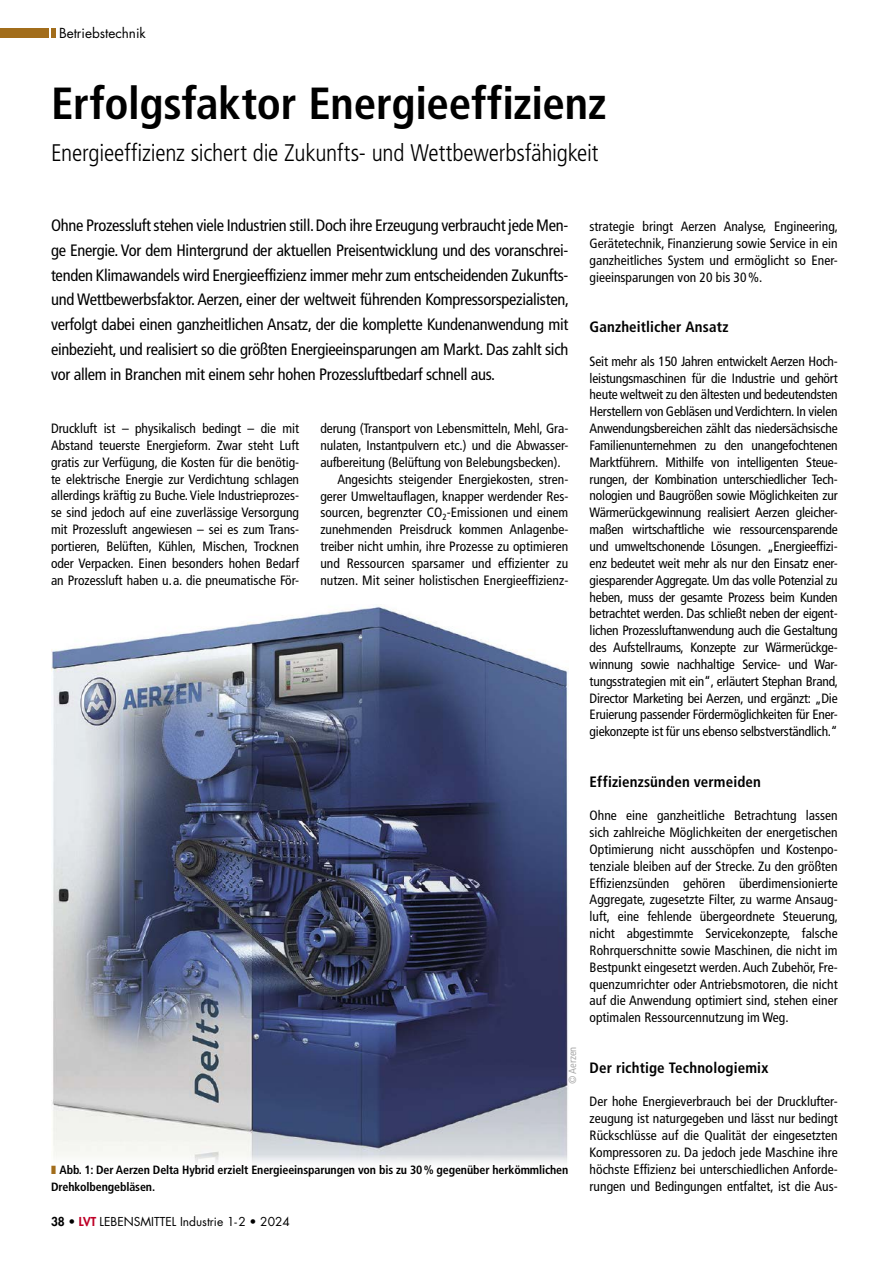
<style>
.page{position:relative;width:893px;height:1263px;background:#fff}
.page>*{position:absolute;margin:0;border:0;box-sizing:border-box;transform-origin:0 0}
.t1{font:700 condensed 45px "Frutiger LT Std";letter-spacing:-.005em;color:#000}
.t2{font:300 condensed 24px "Frutiger LT Std";letter-spacing:-.01em;color:#000}
.t3{font:condensed 16.5px/24.8px "Frutiger LT Std";letter-spacing:-.015em;color:#000;text-align:justify}
.t4{font:700 condensed 15px "Frutiger LT Std";letter-spacing:.01em;color:#000}
.t5{font:condensed 13.5px/16.8px "Frutiger LT Std";color:#000;text-align:justify}
.t6{font:13.5px "Futura Std";color:#000}
.t7{font:700 condensed 12px/16.8px "Frutiger LT Std";letter-spacing:-.01em;color:#000}
.t8{font:12px "Futura Std";color:#000}
.t9{font:condensed 10.5px "Frutiger LT Std";color:#aaa}
.s1{color:#a26d1b}
.s2{font-weight:800}
.s3{font-weight:800;color:#be0027}
</style>
<div class="page">
<img style="left:51px;top:606px;width:517px;height:557px">
<hr style="left:51px;top:28px;width:4px;height:10px;background:#a26d1b">
<div style="left:0;top:28px;width:48px;height:10px;background:#a26d1b"></div>
<p class="t6" style="left:59px;top:24px;width:88px">Betriebstechnik</p>
<h1 class="t1" style="left:51px;top:76px;width:557px">Erfolgsfaktor Energieeffizienz</h1>
<h2 class="t2" style="left:51px;top:139px;width:549px">Energieeffizienz sichert die Zukunfts- und Wettbewerbsfähigkeit</h2>
<p class="t3" style="left:51px;top:213px;width:519px">Ohne Prozessluft stehen viele Industrien still. Doch ihre Erzeugung verbraucht jede Men&shy;ge Energie. Vor dem Hintergrund der aktuellen Preisentwicklung und des voranschrei&shy;tenden Klimawandels wird Energieeffizienz immer mehr zum entscheidenden Zukunfts&shy;und Wettbewerbsfaktor. Aerzen, einer der weltweit führenden Kompressorspezialisten, verfolgt dabei einen ganzheitlichen Ansatz, der die komplette Kundenanwendung mit einbezieht, und realisiert so die größten Energieeinsparungen am Markt. Das zahlt sich vor allem in Branchen mit einem sehr hohen Prozessluftbedarf schnell aus.</p>
<p class="t5" style="left:51px;top:420px;width:250px">Druckluft ist – physikalisch bedingt – die mit Abstand teuerste Energieform. Zwar steht Luft gratis zur Verfügung, die Kosten für die benötig&shy;te elektrische Energie zur Verdichtung schlagen allerdings kräftig zu Buche. Viele Industrieprozes&shy;se sind jedoch auf eine zuverlässige Versorgung mit Prozessluft angewiesen – sei es zum Trans&shy;portieren, Belüften, Kühlen, Mischen, Trocknen oder Verpacken. Einen besonders hohen Bedarf an Prozessluft haben u.a. die pneumatische För-</p>
<p class="t5" style="left:320px;top:420px;width:250px">derung (Transport von Lebensmitteln, Mehl, Gra-</p>
<p class="t5" style="left:320px;top:437px;width:250px">nulaten, Instantpulvern etc.) und die Abwasser-</p>
<p class="t5" style="left:320px;top:454px;width:242px">aufbereitung (Belüftung von Belebungsbecken).</p>
<p class="t5" style="left:337px;top:471px;width:233px">Angesichts steigender Energiekosten, stren-</p>
<p class="t5" style="left:320px;top:487px;width:250px">gerer Umweltauflagen, knapper werdender Res-</p>
<p class="t5" style="left:320px;top:504px;width:250px">sourcen, begrenzter CO<sub>2</sub>-Emissionen und einem</p>
<p class="t5" style="left:320px;top:521px;width:250px">zunehmenden Preisdruck kommen Anlagenbe-</p>
<p class="t5" style="left:320px;top:538px;width:250px">treiber nicht umhin, ihre Prozesse zu optimieren</p>
<p class="t5" style="left:320px;top:555px;width:250px">und Ressourcen sparsamer und effizienter zu</p>
<p class="t5" style="left:320px;top:572px;width:250px">nutzen. Mit seiner holistischen Energieeffizienz-</p>
<p class="t9" style="left:566px;top:1084px;width:39px;rotate:-90deg">© Aerzen</p>
<p class="t7" style="left:51px;top:1161px;width:519px"><span class="s1">❚</span> Abb. 1: Der Aerzen Delta Hybrid erzielt Energieeinsparungen von bis zu 30% gegenüber herkömmlichen<br>Drehkolbengebläsen.</p>
<p class="t8" style="left:51px;top:1214px;width:240px"><span class="s2">38 •</span> <span class="s3">LVT</span> LEBENSMITTEL Industrie 1-2 • 2024</p>
<p class="t5" style="left:590px;top:218px;width:250px">strategie bringt Aerzen Analyse, Engineering, Gerätetechnik, Finanzierung sowie Service in ein ganzheitliches System und ermöglicht so Ener&shy;gieeinsparungen von 20 bis 30%.</p>
<p class="t4" style="left:590px;top:318px;width:140px">Ganzheitlicher Ansatz</p>
<p class="t5" style="left:590px;top:353px;width:250px">Seit mehr als 150 Jahren entwickelt Aerzen Hoch&shy;leistungsmaschinen für die Industrie und gehört heute weltweit zu den ältesten und bedeutendsten Herstellern von Gebläsen und Verdichtern. In vielen Anwendungsbereichen zählt das niedersächsische Familienunternehmen zu den unangefochtenen Marktführern. Mithilfe von intelligenten Steue&shy;rungen, der Kombination unterschiedlicher Tech&shy;nologien und Baugrößen sowie Möglichkeiten zur Wärmerückgewinnung realisiert Aerzen gleicher&shy;maßen wirtschaftliche wie ressourcensparende und umweltschonende Lösungen. „Energieeffizi&shy;enz bedeutet weit mehr als nur den Einsatz ener&shy;giesparender Aggregate. Um das volle Potenzial zu heben, muss der gesamte Prozess beim Kunden betrachtet werden. Das schließt neben der eigent&shy;lichen Prozessluftanwendung auch die Gestaltung des Aufstellraums, Konzepte zur Wärmerückge&shy;winnung sowie nachhaltige Service- und War&shy;tungsstrategien mit ein“, erläutert Stephan Brand, Director Marketing bei Aerzen, und ergänzt: „Die Eruierung passender Fördermöglichkeiten für Ener&shy;giekonzepte ist für uns ebenso selbstverständlich.“</p>
<p class="t4" style="left:590px;top:772px;width:173px">Effizienzsünden vermeiden</p>
<p class="t5" style="left:590px;top:807px;width:250px">Ohne eine ganzheitliche Betrachtung lassen sich zahlreiche Möglichkeiten der energetischen Optimierung nicht ausschöpfen und Kostenpo&shy;tenziale bleiben auf der Strecke. Zu den größten Effizienzsünden gehören überdimensionierte Aggregate, zugesetzte Filter, zu warme Ansaug&shy;luft, eine fehlende übergeordnete Steuerung, nicht abgestimmte Servicekonzepte, falsche Rohrquerschnitte sowie Maschinen, die nicht im Bestpunkt eingesetzt werden. Auch Zubehör, Fre&shy;quenzumrichter oder Antriebsmotoren, die nicht auf die Anwendung optimiert sind, stehen einer optimalen Ressourcennutzung im Weg.</p>
<p class="t4" style="left:590px;top:1058px;width:180px">Der richtige Technologiemix</p>
<p class="t5" style="left:590px;top:1093px;width:250px">Der hohe Energieverbrauch bei der Drucklufter&shy;zeugung ist naturgegeben und lässt nur bedingt Rückschlüsse auf die Qualität der eingesetzten Kompressoren zu. Da jedoch jede Maschine ihre höchste Effizienz bei unterschiedlichen Anforde&shy;rungen und Bedingungen entfaltet, ist die Aus-</p>
</div>
